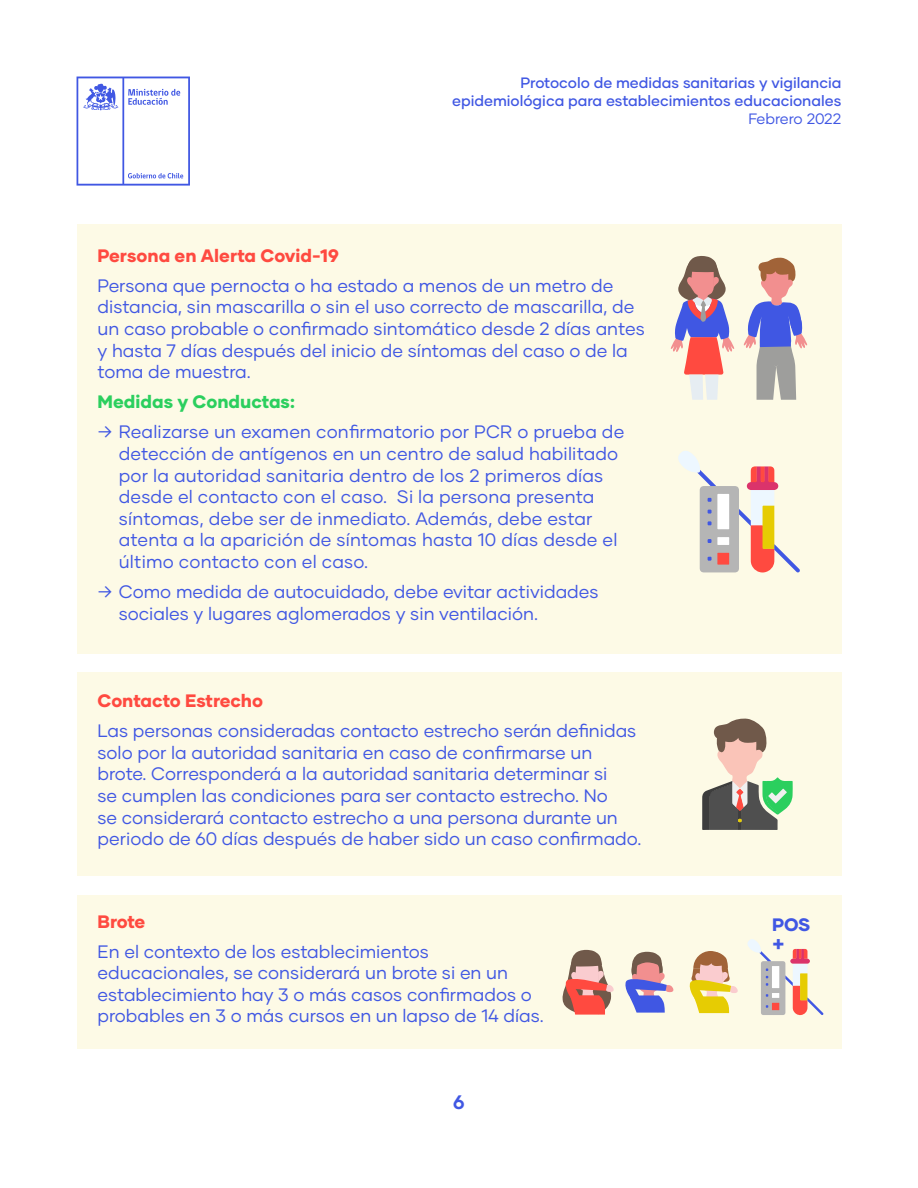
<style>
.page{position:relative;width:918px;height:1188px;background:#fff}
.page>*{position:absolute;margin:0;border:0;box-sizing:border-box;transform-origin:0 0}
.t1{font:800 22.5px "Gilmer";color:#4057e3}
.t2{font:700 19.5px "Gilmer";color:#4057e3}
.t3{font:18px/21.6px "Gilmer";color:#4057e3}
.t4{font:800 18px "Gilmer";color:#ff4a40}
.t5{font:800 18px "Gilmer";color:#2bcf5e}
.t6{font:800 18px "Gilmer";color:#4057e3}
.t7{font:500 15px/18px "Gilmer";color:#4057e3;text-align:right}
.t8{font:15px "Gilmer";letter-spacing:-.02em;color:#4057e3}
</style>
<div class="page">
<svg style="left:77px;top:77px;width:113px;height:109px"></svg>
<div style="left:77px;top:225px;width:764px;height:429px;background:#fdfae6"></div>
<div style="left:77px;top:673px;width:764px;height:203px;background:#fdfae6"></div>
<div style="left:77px;top:895px;width:764px;height:154px;background:#fdfae6"></div>
<svg style="left:671px;top:256px;width:63px;height:144px"></svg>
<svg style="left:744px;top:257px;width:63px;height:143px"></svg>
<svg style="left:678px;top:451px;width:122px;height:122px"></svg>
<svg style="left:562px;top:950px;width:52px;height:65px"></svg>
<svg style="left:625px;top:952px;width:48px;height:61px"></svg>
<svg style="left:689px;top:951px;width:49px;height:62px"></svg>
<svg style="left:747px;top:939px;width:77px;height:77px"></svg>
<svg style="left:702px;top:718px;width:91px;height:112px"></svg>
<p class="t7" style="left:452px;top:74px;width:391px">Protocolo de medidas sanitarias y vigilancia epidemiológica para establecimientos educacionales</p>
<p class="t8" style="left:748px;top:110px;width:95px">Febrero 2022</p>
<p class="t4" style="left:98px;top:244px;width:243px">Persona en Alerta Covid-19</p>
<p class="t3" style="left:98px;top:275px;width:549px">Persona que pernocta o ha estado a menos de un metro de distancia, sin mascarilla o sin el uso correcto de mascarilla, de un caso probable o confirmado sintomático desde 2 días antes y hasta 7 días después del inicio de síntomas del caso o de la toma de muestra.</p>
<p class="t5" style="left:98px;top:391px;width:199px">Medidas y Conductas:</p>
<p class="t3" style="left:119px;top:421px;width:507px;text-indent:-21px">→ Realizarse un examen confirmatorio por PCR o prueba de detección de antígenos en un centro de salud habilitado por la autoridad sanitaria dentro de los 2 primeros días desde el contacto con el caso. Si la persona presenta síntomas, debe ser de inmediato. Además, debe estar atenta a la aparición de síntomas hasta 10 días desde el último contacto con el caso.</p>
<p class="t3" style="left:119px;top:581px;width:481px;text-indent:-21px">→ Como medida de autocuidado, debe evitar actividades sociales y lugares aglomerados y sin ventilación.</p>
<p class="t4" style="left:98px;top:689px;width:167px">Contacto Estrecho</p>
<p class="t3" style="left:98px;top:720px;width:545px">Las personas consideradas contacto estrecho serán definidas solo por la autoridad sanitaria en caso de confirmarse un brote. Corresponderá a la autoridad sanitaria determinar si<br>se cumplen las condiciones para ser contacto estrecho. No<br>se considerará contacto estrecho a una persona durante un periodo de 60 días después de haber sido un caso confirmado.</p>
<p class="t4" style="left:98px;top:910px;width:49px">Brote</p>
<p class="t3" style="left:98px;top:940px;width:448px">En el contexto de los establecimientos educacionales, se considerará un brote si en un establecimiento hay 3 o más casos confirmados o probables en 3 o más cursos en un lapso de 14 días.</p>
<p class="t2" style="left:453px;top:1090px;width:13px">6</p>
<p class="t6" style="left:772px;top:913px;width:40px">POS</p>
<p class="t1" style="left:772px;top:930px;width:14px">+</p>
</div>
